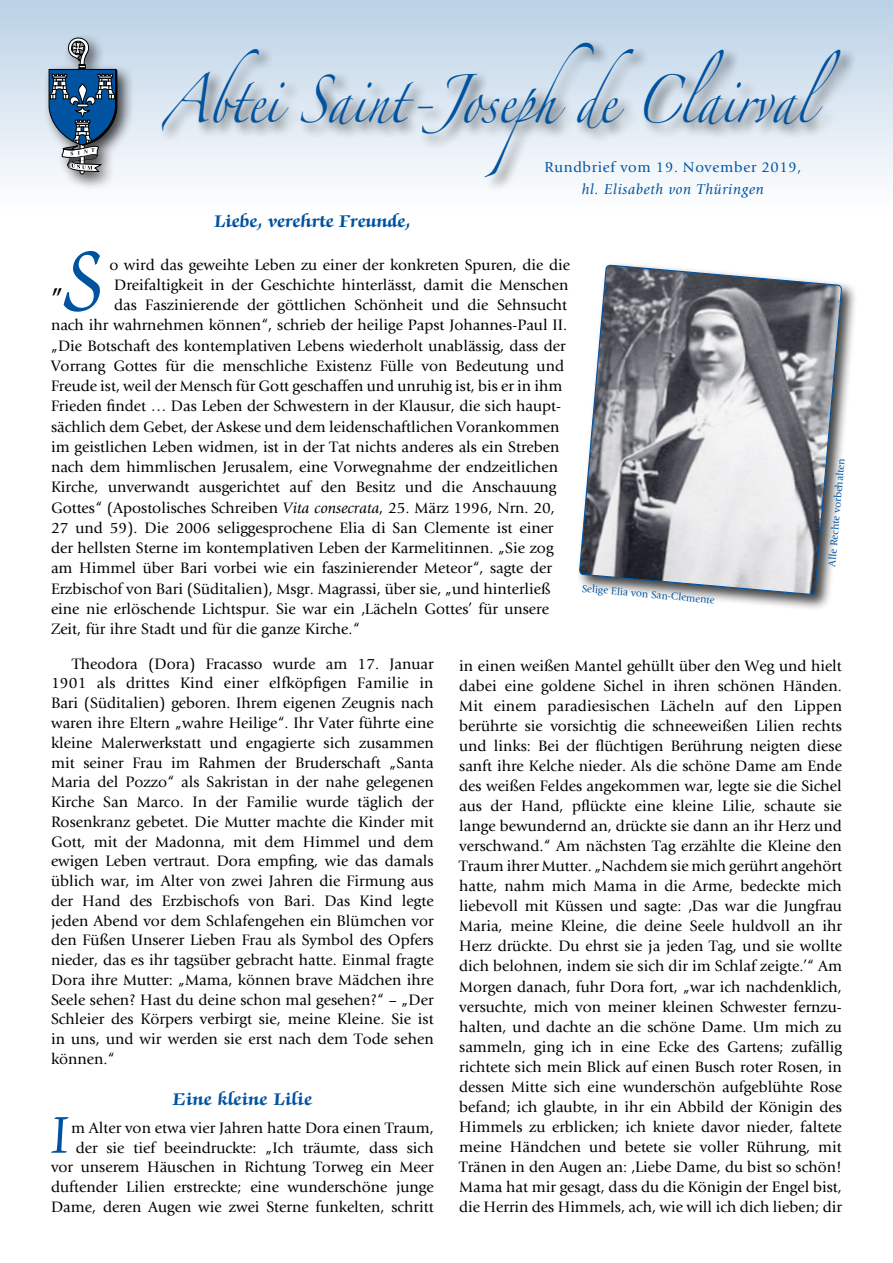
<style>
.page{position:relative;width:893px;height:1263px;background:#fff}
.page>*{position:absolute;margin:0;border:0;box-sizing:border-box;transform-origin:0 0}
.t1{font:96.9px "Zapf Chancery Std";color:#0053a1;scale:.91 1}
.t2{font:60px "Zapf Chancery Std";color:#0053a1;scale:.91 1}
.t3{font:43.2px "Zapfino";color:#0053a1;scale:.79 1}
.t4{font:30.15px "Giovanni";color:#000}
.t5{font:700 19.5px "Zapf Chancery Std";letter-spacing:.01em;color:#0053a1}
.t6{font:15.75px/20.1px "Giovanni";color:#000;text-align:justify}
.t7{font:15px "Giovanni";letter-spacing:.045em;color:#0053a1}
.t8{font:italic 15px "Giovanni";letter-spacing:.045em;color:#0053a1}
.t9{font:10.5px "Giovanni";color:#0053a1}
.s1{font-style:italic}
</style>
<div class="page">
<div style="left:0;top:0;width:893px;height:213px;background:linear-gradient(to bottom,#bbd1e6,#fff)"></div>
<div style="left:159px;top:39px;width:697px;height:154px;background:#000;opacity:.75"></div>
<div style="left:43px;top:33px;width:91px;height:158px;background:#000;opacity:.75"></div>
<svg style="left:49px;top:38px;width:68px;height:136px;background:#6885a1"></svg>
<div style="left:576px;top:261px;width:282px;height:350px;background:#000;opacity:.75"></div>
<svg style="left:578px;top:264px;width:265px;height:332px"></svg>
<h3 class="t3" style="left:163px;top:82px;width:859px">Abtei Saint-Josephde Clairval</h3>
<p class="t7" style="left:545px;top:158px;width:258px">Rundbrief vom 19. November 2019,</p>
<p class="t8" style="left:582px;top:181px;width:184px">hl. Elisabeth von Thüringen</p>
<p class="t5" style="left:214px;top:211px;width:198px">Liebe, verehrte Freunde,</p>
<h1 class="t1" style="left:64px;top:231px;width:44px">S</h1>
<p class="t6" style="left:109px;top:255px;width:462px">o wird das geweihte Leben zu einer der konkreten Spuren, die die</p>
<p class="t6" style="left:114px;top:275px;width:456px">Dreifaltigkeit in der Geschichte hinterlässt, damit die Menschen</p>
<p class="t6" style="left:114px;top:295px;width:454px">das Faszinierende der göttlichen Schönheit und die Sehnsucht</p>
<p class="t6" style="left:51px;top:315px;width:518px">nach ihr wahrnehmen können“, schrieb der heilige Papst Johannes-Paul II.</p>
<p class="t6" style="left:51px;top:336px;width:516px">„Die Botschaft des kontemplativen Lebens wiederholt unablässig, dass der</p>
<p class="t6" style="left:51px;top:356px;width:515px">Vorrang Gottes für die menschliche Existenz Fülle von Bedeutung und</p>
<p class="t6" style="left:51px;top:376px;width:513px">Freude ist, weil der Mensch für Gott geschaffen und unruhig ist, bis er in ihm</p>
<p class="t6" style="left:51px;top:396px;width:512px">Frieden findet … Das Leben der Schwestern in der Klausur, die sich haupt-</p>
<p class="t6" style="left:51px;top:417px;width:510px">sächlich dem Gebet, der Askese und dem leidenschaftlichen Vorankommen</p>
<p class="t6" style="left:51px;top:437px;width:510px">im geistlichen Leben widmen, ist in der Tat nichts anderes als ein Streben</p>
<p class="t6" style="left:51px;top:457px;width:508px">nach dem himmlischen Jerusalem, eine Vorwegnahme der endzeitlichen</p>
<p class="t6" style="left:51px;top:477px;width:507px">Kirche, unverwandt ausgerichtet auf den Besitz und die Anschauung</p>
<p class="t6" style="left:51px;top:498px;width:506px">Gottes“ (Apostolisches Schreiben <span class="s1">Vita consecrata</span>, 25. März 1996, Nrn. 20,</p>
<p class="t6" style="left:51px;top:518px;width:504px">27 und 59). Die 2006 seliggesprochene Elia di San Clemente ist einer</p>
<p class="t6" style="left:51px;top:538px;width:504px">der hellsten Sterne im kontemplativen Leben der Karmelitinnen. „Sie zog</p>
<p class="t6" style="left:51px;top:558px;width:502px">am Himmel über Bari vorbei wie ein faszinierender Meteor“, sagte der</p>
<p class="t6" style="left:51px;top:579px;width:501px">Erzbischof von Bari (Süditalien), Msgr. Magrassi, über sie, „und hinterließ</p>
<p class="t6" style="left:51px;top:599px;width:500px">eine nie erlöschende Lichtspur. Sie war ein ‚Lächeln Gottes’ für unsere</p>
<p class="t6" style="left:51px;top:619px;width:310px">Zeit, für ihre Stadt und für die ganze Kirche.“</p>
<p class="t6" style="left:459px;top:656px;width:384px">in einen weißen Mantel gehüllt über den Weg und hielt dabei eine goldene Sichel in ihren schönen Händen.<br>Mit einem paradiesischen Lächeln auf den Lippen berührte sie vorsichtig die schneeweißen Lilien rechts und links: Bei der flüchtigen Berührung neigten diese sanft ihre Kelche nieder. Als die schöne Dame am Ende des weißen Feldes angekommen war, legte sie die Sichel aus der Hand, pflückte eine kleine Lilie, schaute sie lange bewundernd an, drückte sie dann an ihr Herz und verschwand.“ Am nächsten Tag erzählte die Kleine den Traum ihrer Mutter. „Nachdem sie mich gerührt angehört hatte, nahm mich Mama in die Arme, bedeckte mich liebevoll mit Küssen und sagte: ‚Das war die Jungfrau Maria, meine Kleine, die deine Seele huldvoll an ihr Herz drückte. Du ehrst sie ja jeden Tag, und sie wollte dich belohnen, indem sie sich dir im Schlaf zeigte.’“ Am Morgen danach, fuhr Dora fort, „war ich nachdenklich, versuchte, mich von meiner kleinen Schwester fernzu&shy;halten, und dachte an die schöne Dame. Um mich zu sammeln, ging ich in eine Ecke des Gartens; zufällig richtete sich mein Blick auf einen Busch roter Rosen, in dessen Mitte sich eine wunderschön aufgeblühte Rose befand; ich glaubte, in ihr ein Abbild der Königin des Himmels zu erblicken; ich kniete davor nieder, faltete meine Händchen und betete sie voller Rührung, mit Tränen in den Augen an: ‚Liebe Dame, du bist so schön!<br>Mama hat mir gesagt, dass du die Königin der Engel bist, die Herrin des Himmels, ach, wie will ich dich lieben; dir</p>
<h3 class="t4" style="left:51px;top:265px;width:15px">„</h3>
<p class="t9" style="left:826px;top:566px;width:110px;rotate:-85deg">Alle Rechte vorbehalten</p>
<p class="t9" style="left:582px;top:582px;width:135px;rotate:5deg">Selige Elia von San-Clemente</p>
<p class="t6" style="left:51px;top:654px;width:384px;text-indent:21px">Theodora (Dora) Fracasso wurde am 17. Januar 1901 als drittes Kind einer elfköpfigen Familie in Bari (Süditalien) geboren. Ihrem eigenen Zeugnis nach waren ihre Eltern „wahre Heilige“. Ihr Vater führte eine kleine Malerwerkstatt und engagierte sich zusammen mit seiner Frau im Rahmen der Bruderschaft „Santa Maria del Pozzo“ als Sakristan in der nahe gelegenen Kirche San Marco. In der Familie wurde täglich der Rosenkranz gebetet. Die Mutter machte die Kinder mit Gott, mit der Madonna, mit dem Himmel und dem ewigen Leben vertraut. Dora empfing, wie das damals üblich war, im Alter von zwei Jahren die Firmung aus der Hand des Erzbischofs von Bari. Das Kind legte jeden Abend vor dem Schlafengehen ein Blümchen vor den Füßen Unserer Lieben Frau als Symbol des Opfers nieder, das es ihr tagsüber gebracht hatte. Einmal fragte Dora ihre Mutter: „Mama, können brave Mädchen ihre Seele sehen? Hast du deine schon mal gesehen?“ – „Der Schleier des Körpers verbirgt sie, meine Kleine. Sie ist in uns, und wir werden sie erst nach dem Tode sehen können.“</p>
<p class="t5" style="left:173px;top:1089px;width:141px">Eine kleine Lilie</p>
<h2 class="t2" style="left:51px;top:1104px;width:21px">I</h2>
<p class="t6" style="left:51px;top:1118px;width:384px;line-height:19.6px;text-align:right">m Alter von etwa vier Jahren hatte Dora einen Traum, der sie tief beeindruckte: „Ich träumte, dass sich vor unserem Häuschen in Richtung Torweg ein Meer duftender Lilien erstreckte; eine wunderschöne junge Dame, deren Augen wie zwei Sterne funkelten, schritt</p>
</div>
